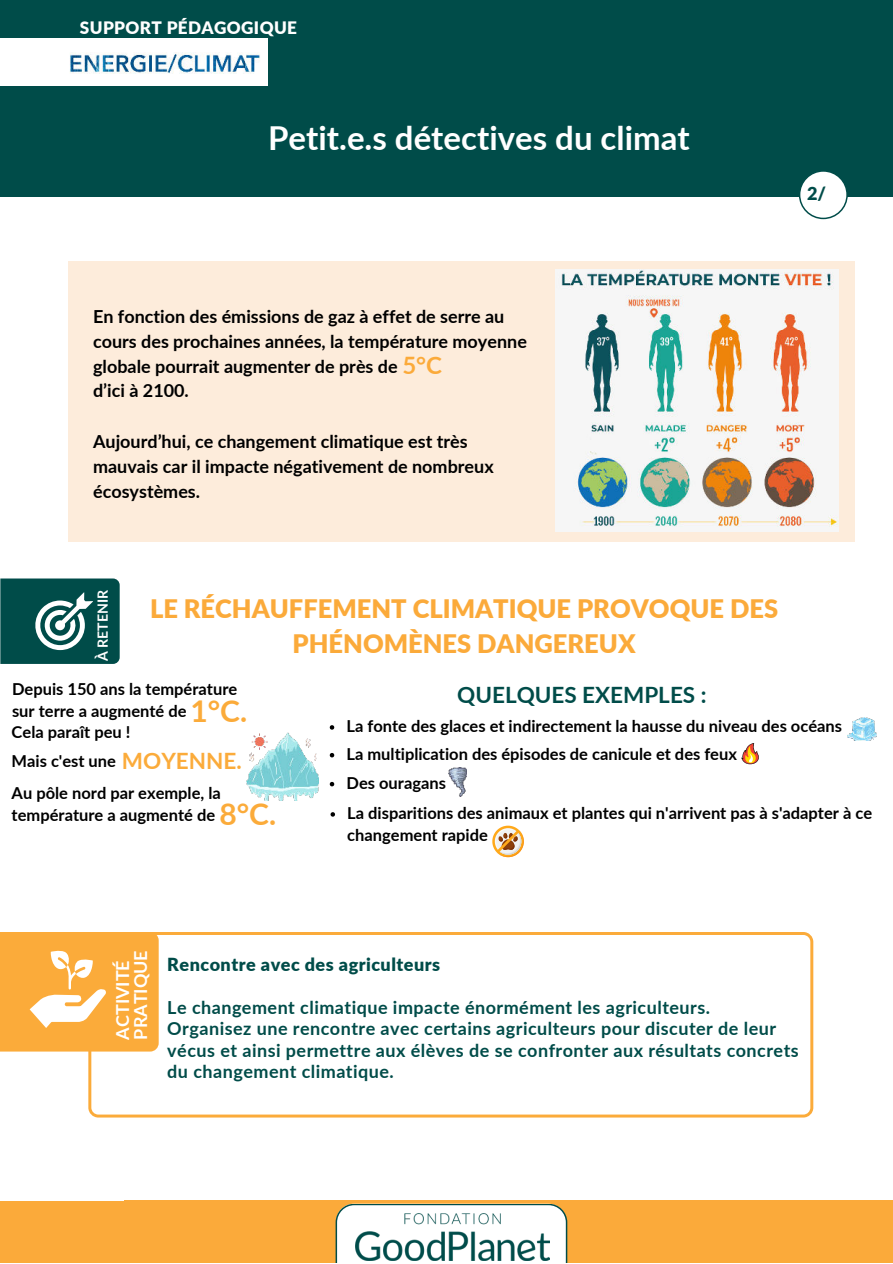
<style>
.page{position:relative;width:893px;height:1264px;background:#fff}
.page>*{position:absolute;margin:0;border:0;box-sizing:border-box;transform-origin:0 0}
.t1{font:700 33px "Lato";color:#fff}
.t2{font:700 30px "Lato";color:#fbab3a}
.t3{font:900 25.5px/34.8px "Lato";color:#fbaa3a;text-align:center}
.t4{font:700 24px "Lato";color:#fbaa3a}
.t5{font:700 22.5px "Lato";color:#004c49}
.t6{font:700 18px/24.8px "Lato";color:#000}
.t7{font:700 18px/21.3px "Lato";letter-spacing:.025em;color:#004c49}
.t8{font:900 18px "Lato";letter-spacing:.025em;color:#004c49}
.t9{font:700 18px/18px "Lato";color:#fff}
.t10{font:900 17.1px "Lato";letter-spacing:.02em;color:#fff}
.t11{font:700 16.5px/29px "Lato";color:#000}
.t12{font:700 14.1px "Lato";color:#fff}
.s1{font-size:30px;color:#fbab3a}
.s2{font-size:22.5px;color:#fbab3a}
</style>
<div class="page">
<div style="left:0;top:0;width:892px;height:196px;background:#004c49"></div>
<div style="left:0;top:38px;width:267px;height:48px;background:#fff"></div>
<svg style="left:798px;top:171px;width:49px;height:48px"></svg>
<div style="left:124px;top:1200px;width:768px;height:62px;background:#fbaa3a"></div>
<svg style="left:335px;top:1203px;width:232px;height:59px;background:#d1ddd9"></svg>
<div style="left:0;top:1201px;width:160px;height:61px;background:#fbaa3a"></div>
<div style="left:68px;top:261px;width:786px;height:280px;background:#fdecdb"></div>
<img style="left:555px;top:270px;width:283px;height:262px">
<img style="left:246px;top:732px;width:72px;height:68px">
<svg style="left:492px;top:825px;width:31px;height:32px"></svg>
<img style="left:449px;top:767px;width:18px;height:29px">
<svg style="left:741px;top:743px;width:18px;height:21px"></svg>
<img style="left:847px;top:717px;width:29px;height:23px">
<svg style="left:330px;top:725px;width:4px;height:4px"></svg>
<svg style="left:330px;top:753px;width:4px;height:4px"></svg>
<svg style="left:330px;top:782px;width:4px;height:4px"></svg>
<svg style="left:330px;top:812px;width:5px;height:4px"></svg>
<svg style="left:0;top:578px;width:120px;height:86px;background:#236462"></svg>
<svg style="left:88px;top:932px;width:725px;height:185px"></svg>
<svg style="left:0;top:932px;width:159px;height:119px;background:#fbb44f"></svg>
<img style="left:70px;top:52px;width:190px;height:21px">
<p class="t10" style="left:80px;top:15px;width:218px">SUPPORT PÉDAGOGIQUE</p>
<h1 class="t1" style="left:268px;top:113px;width:423px">Petit.e.s détectives du climat</h1>
<p class="t6" style="left:93px;top:303px;width:435px">En fonction des émissions de gaz à effet de serre au cours des prochaines années, la température moyenne globale pourrait augmenter de près de<br>d’ici à 2100.</p>
<p class="t6" style="left:93px;top:428px;width:402px">Aujourd’hui, ce changement climatique est très mauvais car il impacte négativement de nombreux écosystèmes.</p>
<h3 class="t4" style="left:402px;top:347px;width:41px">5°C</h3>
<p class="t8" style="left:807px;top:179px;width:21px">2/</p>
<p class="t12" style="left:92px;top:661px;width:73px;rotate:-90deg">À RETENIR</p>
<h3 class="t3" style="left:150px;top:590px;width:629px">LE RÉCHAUFFEMENT CLIMATIQUE PROVOQUE DES<br>PHÉNOMÈNES DANGEREUX</h3>
<p class="t11" style="left:12px;top:677px;width:237px;line-height:22.5px">Depuis 150 ans la température sur terre a augmenté de <span class="s1">1°C.</span></p>
<p class="t11" style="left:12px;top:744px;width:232px;line-height:31.8px">Mais c'est une <span class="s2">MOYENNE.<br></span>Au pôle nord par exemple, la</p>
<p class="t11" style="left:12px;top:800px;width:205px">température a augmenté de</p>
<h3 class="t5" style="left:457px;top:678px;width:251px">QUELQUES EXEMPLES :</h3>
<p class="t11" style="left:346px;top:710px;width:527px">La fonte des glaces et indirectement la hausse du niveau des océans<br>La multiplication des épisodes de canicule et des feux<br>Des ouragans<br>La disparitions des animaux et plantes qui n'arrivent pas à s'adapter à ce</p>
<p class="t11" style="left:347px;top:820px;width:142px">changement rapide</p>
<p class="t11" style="left:12px;top:717px;width:120px">Cela paraît peu !</p>
<h2 class="t2" style="left:219px;top:792px;width:58px">8°C.</h2>
<p class="t9" style="left:113px;top:1039px;width:91px;rotate:-90deg">ACTIVITÉ<br>PRATIQUE</p>
<p class="t8" style="left:167px;top:951px;width:274px">Rencontre avec des agriculteurs</p>
<p class="t7" style="left:167px;top:996px;width:633px">Le changement climatique impacte énormément les agriculteurs.<br>Organisez une rencontre avec certains agriculteurs pour discuter de leur vécus et ainsi permettre aux élèves de se confronter aux résultats concrets du changement climatique.</p>
</div>
